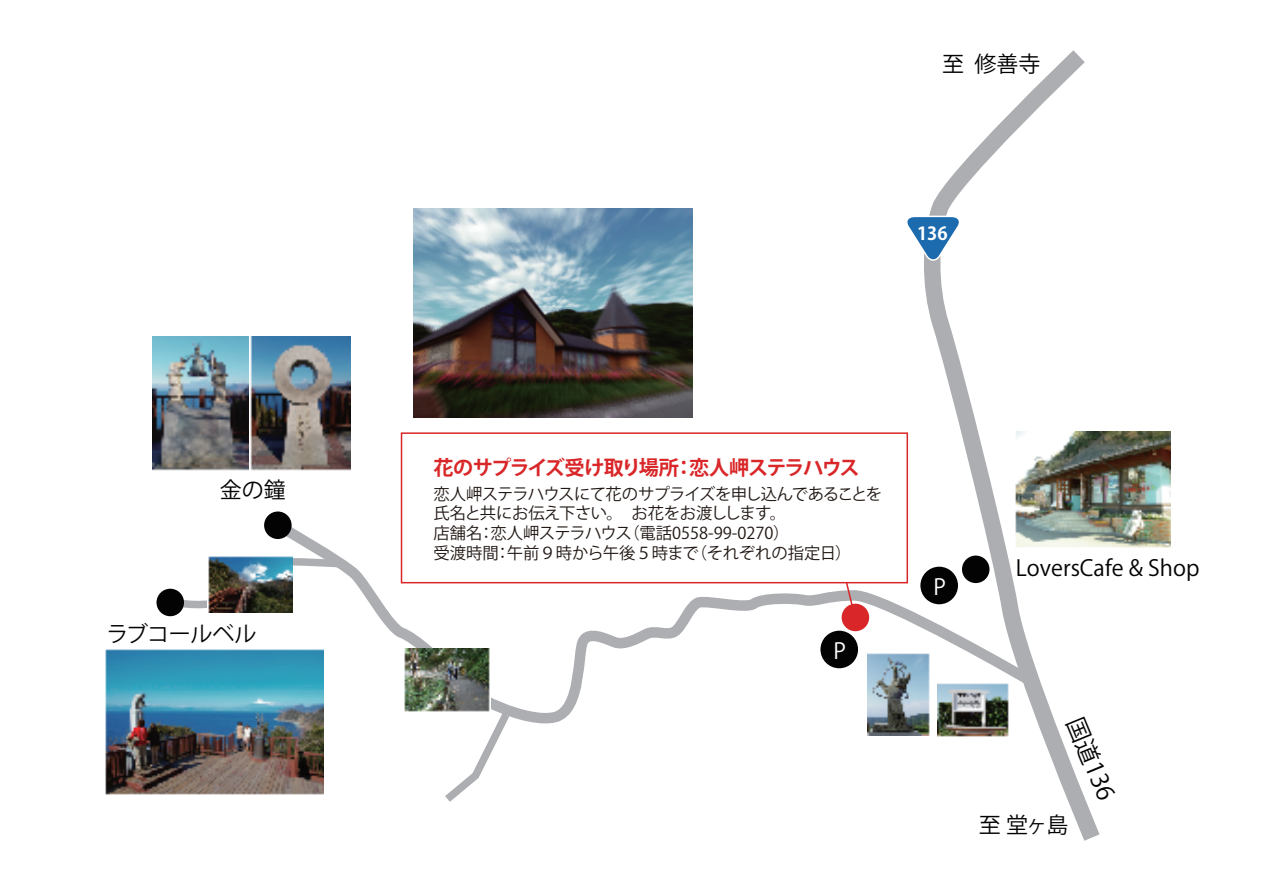
<style>
.page{position:relative;width:1263px;height:893px;background:#fff}
.page>*{position:absolute;margin:0;border:0;box-sizing:border-box;transform-origin:0 0}
.t1{font:23.85px "Koz Go Pro";color:#030303}
.t2{font:22.05px "Koz Go Pro";color:#030303}
.t3{font:22.05px "Koz Go Pro";letter-spacing:-.02em;color:#030303}
.t4{font:22.05px "Koz Go Pro";color:#fff}
.t5{font:700 20.1px "Koz Go Pro";letter-spacing:-.07em;color:#d92628}
.t6{font:700 17.85px "Koz Go Pro";color:#fff}
.t7{font:16.35px/19.6px "Koz Go Pro";letter-spacing:-.02em;color:#211814}
</style>
<div class="page">
<svg style="left:924px;top:50px;width:176px;height:791px"></svg>
<svg style="left:267px;top:515px;width:775px;height:222px"></svg>
<svg style="left:437px;top:705px;width:79px;height:97px"></svg>
<svg style="left:163px;top:556px;width:185px;height:61px"></svg>
<div style="left:962px;top:556px;width:27px;height:27px;background:#030303;border-radius:50%"></div>
<div style="left:842px;top:604px;width:27px;height:27px;background:#d92628;border-radius:50%"></div>
<div style="left:156px;top:589px;width:28px;height:27px;background:#030303;border-radius:50%"></div>
<div style="left:264px;top:511px;width:28px;height:28px;background:#030303;border-radius:50%"></div>
<div style="left:920px;top:567px;width:38px;height:37px;background:#030303;border-radius:50%"></div>
<div style="left:820px;top:631px;width:38px;height:37px;background:#030303;border-radius:50%"></div>
<img style="left:1014px;top:431px;width:156px;height:117px">
<img style="left:868px;top:653px;width:62px;height:82px">
<img style="left:937px;top:682px;width:72px;height:55px">
<img style="left:105px;top:649px;width:218px;height:146px">
<img style="left:208px;top:556px;width:84px;height:57px">
<img style="left:404px;top:648px;width:86px;height:65px">
<img style="left:152px;top:337px;width:97px;height:134px">
<img style="left:250px;top:337px;width:101px;height:134px">
<svg style="left:907px;top:215px;width:54px;height:46px"></svg>
<img style="left:413px;top:209px;width:279px;height:209px">
<div style="left:401px;top:432px;width:507px;height:151px;border:2px solid #d92628"></div>
<svg style="left:845px;top:581px;width:13px;height:28px"></svg>
<h2 class="t2" style="left:220px;top:475px;width:68px">金の鐘</h2>
<h2 class="t3" style="left:106px;top:620px;width:152px">ラブコールベル</h2>
<h2 class="t2" style="left:942px;top:50px;width:100px">至 修善寺</h2>
<p class="t6" style="left:917px;top:222px;width:32px">136</p>
<p class="t5" style="left:433px;top:455px;width:428px">花のサプライズ受け取り場所：恋人岬ステラハウス</p>
<p class="t7" style="left:433px;top:484px;width:450px">恋人岬ステラハウスにて花のサプライズを申し込んであることを氏名と共にお伝え下さい。　お花をお渡しします。<br>店舗名：恋人岬ステラハウス（電話0558-99-0270）<br>受渡時間：午前９時から午後５時まで（それぞれの指定日）</p>
<h2 class="t4" style="left:834px;top:636px;width:14px">P</h2>
<h2 class="t4" style="left:933px;top:572px;width:14px">P</h2>
<h2 class="t2" style="left:1016px;top:554px;width:185px">LoversCafe &amp; Shop</h2>
<h1 class="t1" style="left:1089px;top:712px;width:89px;rotate:68deg">国道136</h1>
<h2 class="t2" style="left:979px;top:811px;width:91px">至 堂ヶ島</h2>
</div>
